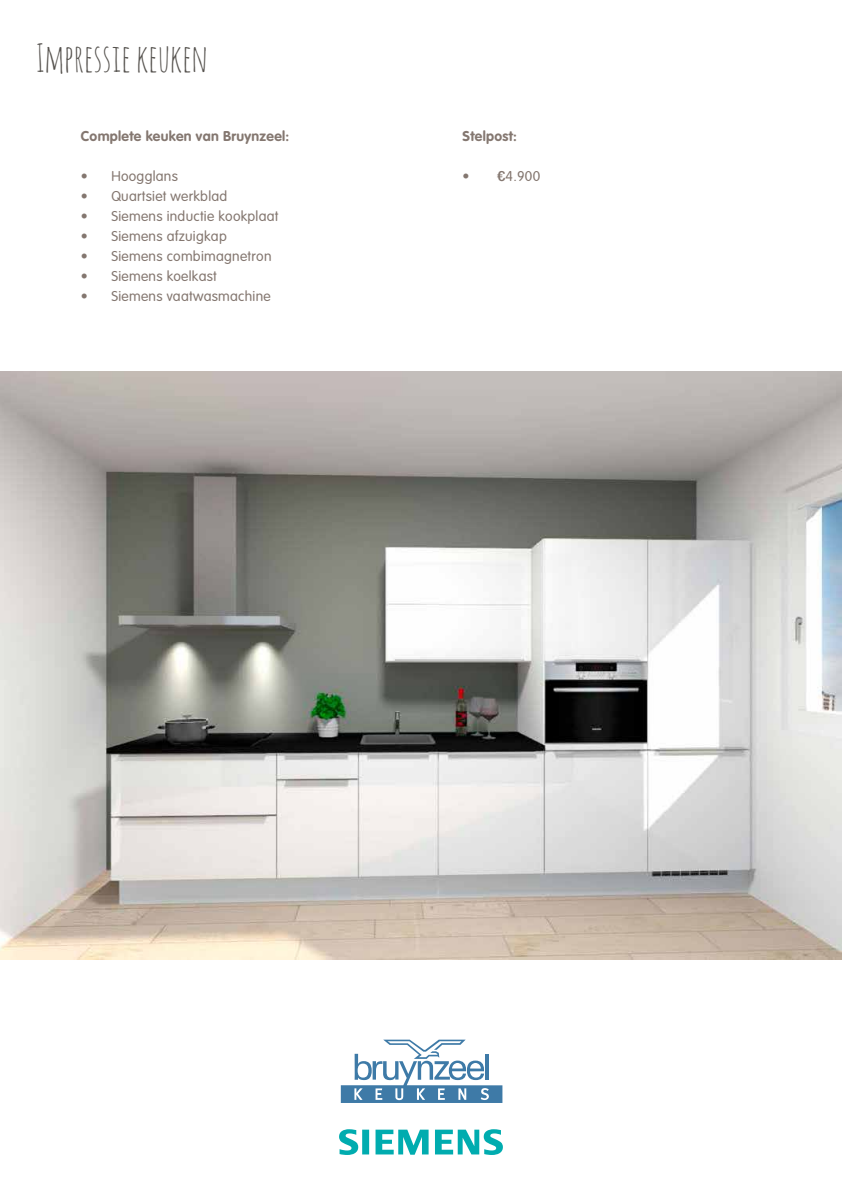
<style>
.page{position:relative;width:842px;height:1191px;background:#fff}
.page>*{position:absolute;margin:0;border:0;box-sizing:border-box;transform-origin:0 0}
.t1{font:38px "Amatic SC";color:#55524e}
.t2{font:300 14px "VAG Rounded";letter-spacing:.02em;color:#847770}
.t3{font:700 14px "VAG Rounded";letter-spacing:.02em;color:#847770}
.s1{font-family:"Arial Rounded MT Bold";font-weight:400}
</style>
<div class="page">
<svg style="left:341px;top:1039px;width:161px;height:64px"></svg>
<svg style="left:339px;top:1129px;width:164px;height:26px"></svg>
<img style="left:0;top:371px;width:842px;height:588px">
<h1 class="t1" style="left:36px;top:33px;width:173px">Impressie keuken</h1>
<p class="t3" style="left:81px;top:128px;width:210px">Complete keuken van Bruynzeel:</p>
<p class="t2" style="left:81px;top:168px;width:99px">• Hoogglans</p>
<p class="t2" style="left:81px;top:188px;width:148px">• Quartsiet werkblad</p>
<p class="t2" style="left:81px;top:208px;width:199px">• Siemens inductie kookplaat</p>
<p class="t2" style="left:81px;top:228px;width:147px">• Siemens afzuigkap</p>
<p class="t2" style="left:81px;top:248px;width:192px">• Siemens combimagnetron</p>
<p class="t2" style="left:81px;top:268px;width:138px">• Siemens koelkast</p>
<p class="t2" style="left:81px;top:288px;width:191px">• Siemens vaatwasmachine</p>
<p class="t3" style="left:463px;top:128px;width:56px">Stelpost:</p>
<p class="t2" style="left:463px;top:168px;width:79px">• <span class="s1">€</span>4.900</p>
</div>
